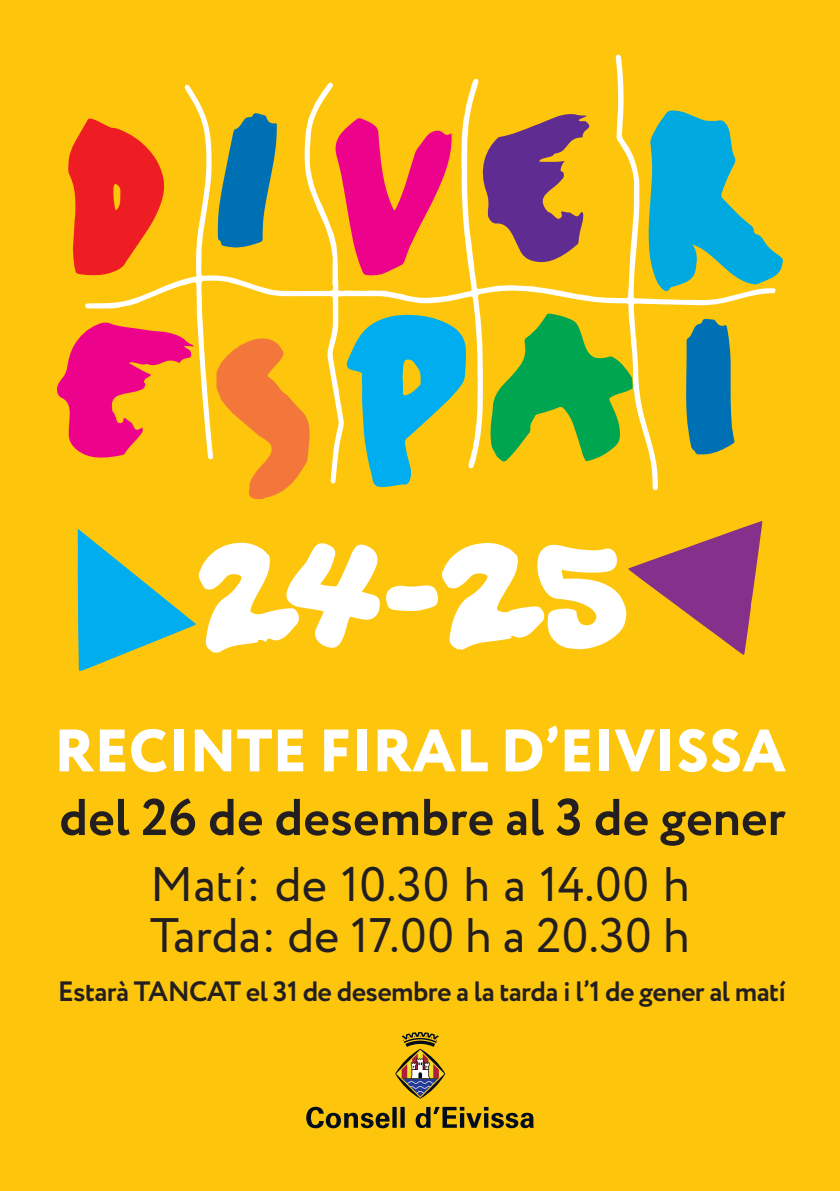
<style>
.page{position:relative;width:840px;height:1191px;background:#fff}
.page>*{position:absolute;margin:0;border:0;box-sizing:border-box;transform-origin:0 0}
.t1{font:800 59.6px "Circe";color:#fff}
.t2{font:700 51.6px "Circe";color:#231f20}
.t3{font:48.4px/50.4px "Circe";color:#231f20}
.t4{font:700 28px "Circe";letter-spacing:-.02em;color:#231f20}
</style>
<div class="page">
<div style="left:0;top:0;width:839px;height:1191px;background:#fec50d"></div>
<svg style="left:775px;top:252px;width:8px;height:40px"></svg>
<svg style="left:248px;top:490px;width:36px;height:9px"></svg>
<svg style="left:57px;top:333px;width:27px;height:122px"></svg>
<svg style="left:68px;top:126px;width:16px;height:149px"></svg>
<svg style="left:84px;top:54px;width:691px;height:436px"></svg>
<svg style="left:395px;top:1032px;width:50px;height:66px"></svg>
<svg style="left:306px;top:1106px;width:227px;height:22px"></svg>
<svg style="left:78px;top:529px;width:301px;height:142px"></svg>
<svg style="left:386px;top:521px;width:375px;height:134px"></svg>
<h1 class="t1" style="left:54px;top:710px;width:732px">RECINTE FIRAL D’EIVISSA</h1>
<h2 class="t2" style="left:59px;top:783px;width:727px">del 26 de desembre al 3 de gener</h2>
<h3 class="t3" style="left:150px;top:861px;width:541px">Matí: de 10.30 h a 14.00 h<br>Tarda: de 17.00 h a 20.30 h</h3>
<p class="t4" style="left:58px;top:972px;width:729px">Estarà TANCAT el 31 de desembre a la tarda i l’1 de gener al matí</p>
</div>
